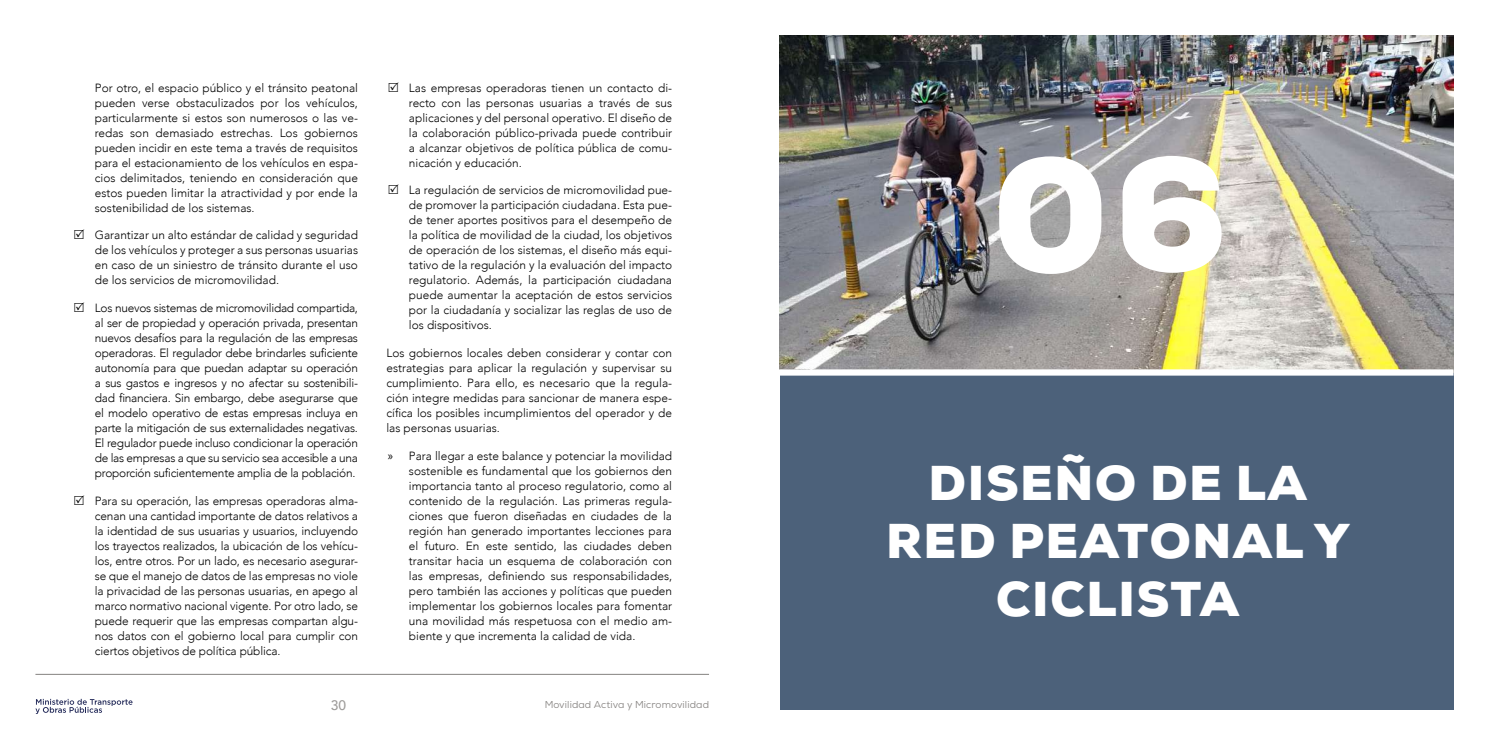
<style>
.page{position:relative;width:1489px;height:745px;background:#fff}
.page>*{position:absolute;margin:0;border:0;box-sizing:border-box;transform-origin:0 0}
.t1{font:900 161.25px "Nexa";color:#fff}
.t2{font:900 48.75px/57.5px "Nexa";letter-spacing:.035em;color:#fff;text-align:center}
.t3{font:500 13.75px "Avenir";color:#9d9b99}
.t4{font:300 11.88px/15px "Avenir";color:#000;text-align:justify}
.t5{font:10px "Nexa";letter-spacing:.01em;color:#858280}
.s1{font-family:"Myriad Pro";font-weight:400;font-size:12.5px}
</style>
<div class="page">
<hr style="left:35px;top:673px;width:674px;height:1px;background:#858280">
<svg style="left:35px;top:698px;width:97px;height:15px"></svg>
<div style="left:780px;top:55px;width:673px;height:654px;background:#4c617a"></div>
<img style="left:780px;top:35px;width:673px;height:334px">
<div style="left:765px;top:369px;width:688px;height:6px;background:#fff"></div>
<p class="t4" style="left:95px;top:80px;width:265px">Por otro, el espacio público y el tránsito peatonal pueden verse obstaculizados por los vehículos, particularmente si estos son numerosos o las ve&shy;redas son demasiado estrechas. Los gobiernos pueden incidir en este tema a través de requisitos para el estacionamiento de los vehículos en espa&shy;cios delimitados, teniendo en consideración que estos pueden limitar la atractividad y por ende la sostenibilidad de los sistemas.</p>
<p class="t4" style="left:95px;top:228px;width:265px">Garantizar un alto estándar de calidad y seguridad de los vehículos y proteger a sus personas usuarias en caso de un siniestro de tránsito durante el uso de los servicios de micromovilidad.</p>
<p class="t4" style="left:95px;top:300px;width:265px">Los nuevos sistemas de micromovilidad compartida, al ser de propiedad y operación privada, presentan nuevos desafíos para la regulación de las empresas operadoras. El regulador debe brindarles suficiente autonomía para que puedan adaptar su operación a sus gastos e ingresos y no afectar su sostenibili&shy;dad financiera. Sin embargo, debe asegurarse que el modelo operativo de estas empresas incluya en parte la mitigación de sus externalidades negativas.<br>El regulador puede incluso condicionar la operación de las empresas a que su servicio sea accesible a una proporción suficientemente amplia de la población.</p>
<p class="t4" style="left:95px;top:493px;width:265px">Para su operación, las empresas operadoras alma&shy;cenan una cantidad importante de datos relativos a la identidad de sus usuarias y usuarios, incluyendo los trayectos realizados, la ubicación de los vehícu&shy;los, entre otros. Por un lado, es necesario asegurar&shy;se que el manejo de datos de las empresas no viole la privacidad de las personas usuarias, en apego al marco normativo nacional vigente. Por otro lado, se puede requerir que las empresas compartan algu&shy;nos datos con el gobierno local para cumplir con ciertos objetivos de política pública.</p>
<p class="t4" style="left:409px;top:80px;width:265px">Las empresas operadoras tienen un contacto di&shy;recto con las personas usuarias a través de sus aplicaciones y del personal operativo. El diseño de la colaboración público-privada puede contribuir a alcanzar objetivos de política pública de comu&shy;nicación y educación.</p>
<p class="t4" style="left:409px;top:183px;width:265px">La regulación de servicios de micromovilidad pue&shy;de promover la participación ciudadana. Esta pue&shy;de tener aportes positivos para el desempeño de la política de movilidad de la ciudad, los objetivos de operación de los sistemas, el diseño más equi&shy;tativo de la regulación y la evaluación del impacto regulatorio. Además, la participación ciudadana puede aumentar la aceptación de estos servicios por la ciudadanía y socializar las reglas de uso de los dispositivos.</p>
<p class="t4" style="left:386px;top:345px;width:287px">Los gobiernos locales deben considerar y contar con estrategias para aplicar la regulación y supervisar su cumplimiento. Para ello, es necesario que la regula&shy;ción integre medidas para sancionar de manera espe&shy;cífica los posibles incumplimientos del operador y de las personas usuarias.</p>
<p class="t4" style="left:409px;top:448px;width:265px;text-indent:-21px"><span class="s1">»</span> Para llegar a este balance y potenciar la movilidad sostenible es fundamental que los gobiernos den importancia tanto al proceso regulatorio, como al contenido de la regulación. Las primeras regula&shy;ciones que fueron diseñadas en ciudades de la región han generado importantes lecciones para el futuro. En este sentido, las ciudades deben transitar hacia un esquema de colaboración con las empresas, definiendo sus responsabilidades, pero también las acciones y políticas que pueden implementar los gobiernos locales para fomentar una movilidad más respetuosa con el medio am&shy;biente y que incrementa la calidad de vida.</p>
<p class="t3" style="left:331px;top:692px;width:17px">30</p>
<p class="t5" style="left:544px;top:697px;width:166px">Movilidad Activa y Micromovilidad</p>
<h1 class="t1" style="left:1122px;top:107px;width:113px">4</h1>
<h1 class="t1" style="left:991px;top:111px;width:238px">06</h1>
<h1 class="t1" style="left:1114px;top:111px;width:114px">3</h1>
<h2 class="t2" style="left:886px;top:454px;width:465px">DISEÑO DE LA<br>RED PEATONAL Y<br>CICLISTA</h2>
<h2 class="t2" style="left:876px;top:485px;width:470px">INTRODUCCIÓN Y<br>OBJETIVOS</h2>
</div>
